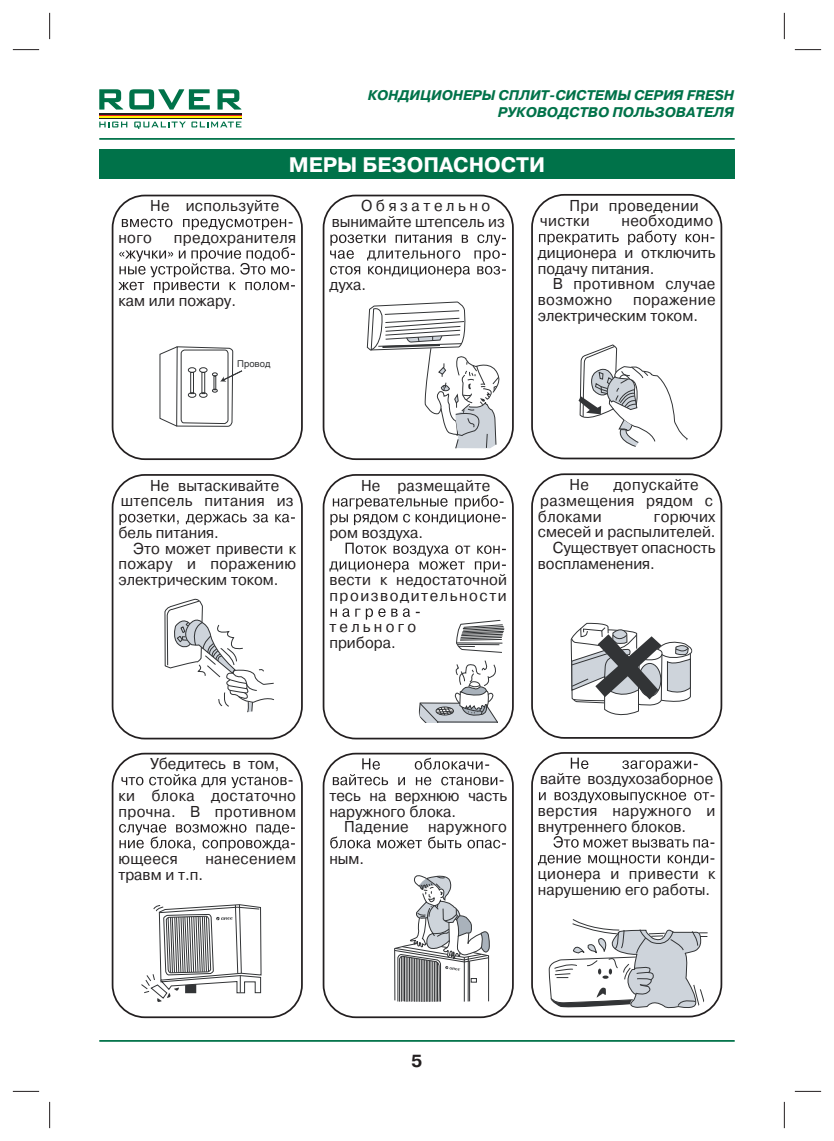
<style>
.page{position:relative;width:834px;height:1141px;background:#fff}
.page>*{position:absolute;margin:0;border:0;box-sizing:border-box;transform-origin:0 0}
.t1{font:700 21px "Pragmatica C";color:#fff}
.t2{font:700 17.5px "Pragmatica C";color:#231f20}
.t3{font:15.75px/15.8px "Pragmatica C";letter-spacing:.015em;color:#231f20;scale:.95 1}
.t4{font:15.75px/15.8px "Pragmatica C";letter-spacing:.105em;color:#231f20;scale:.95 1}
.t5{font:15.75px/15.8px "Pragmatica C";letter-spacing:.215em;color:#231f20;scale:.95 1}
.t6{font:italic 700 14px/16.8px "Pragmatica C";color:#007249;text-align:right}
.t7{font:9.45px "Helvetica Cyr Upright";color:#323436}
</style>
<div class="page">
<svg style="left:99px;top:89px;width:24px;height:21px"></svg>
<svg style="left:129px;top:89px;width:81px;height:21px"></svg>
<svg style="left:217px;top:89px;width:24px;height:21px"></svg>
<svg style="left:99px;top:122px;width:28px;height:5px"></svg>
<svg style="left:134px;top:122px;width:107px;height:7px"></svg>
<div style="left:99px;top:113px;width:142px;height:5px;background:#231f20"></div>
<hr style="left:99px;top:115px;width:142px;height:1px;background:#ee1d23">
<hr style="left:99px;top:116px;width:142px;height:2px;background:#fff101">
<hr style="left:99px;top:138px;width:635px;height:2px;background:#007249">
<hr style="left:99px;top:1040px;width:635px;height:2px;background:#007249">
<svg style="left:112px;top:195px;width:191px;height:265px"></svg>
<svg style="left:322px;top:195px;width:191px;height:265px"></svg>
<svg style="left:531px;top:194px;width:191px;height:265px"></svg>
<svg style="left:112px;top:753px;width:191px;height:265px"></svg>
<svg style="left:322px;top:753px;width:191px;height:265px"></svg>
<svg style="left:531px;top:752px;width:191px;height:265px"></svg>
<svg style="left:112px;top:474px;width:191px;height:265px"></svg>
<svg style="left:322px;top:474px;width:191px;height:265px"></svg>
<svg style="left:531px;top:473px;width:191px;height:266px"></svg>
<svg style="left:159px;top:346px;width:84px;height:81px"></svg>
<svg style="left:367px;top:302px;width:133px;height:146px"></svg>
<svg style="left:578px;top:345px;width:109px;height:106px"></svg>
<svg style="left:570px;top:623px;width:122px;height:98px"></svg>
<hr style="left:437px;top:722px;width:60px;height:1px;background:#323436">
<svg style="left:330px;top:608px;width:175px;height:114px"></svg>
<svg style="left:164px;top:599px;width:111px;height:114px"></svg>
<svg style="left:141px;top:904px;width:121px;height:105px"></svg>
<svg style="left:394px;top:875px;width:96px;height:127px"></svg>
<svg style="left:548px;top:919px;width:159px;height:90px"></svg>
<div style="left:99px;top:149px;width:635px;height:30px;background:#007249"></div>
<svg style="left:13px;top:49px;width:26px;height:1px"></svg>
<svg style="left:794px;top:49px;width:27px;height:1px"></svg>
<svg style="left:13px;top:1091px;width:26px;height:1px"></svg>
<svg style="left:794px;top:1091px;width:27px;height:1px"></svg>
<svg style="left:49px;top:13px;width:1px;height:26px"></svg>
<svg style="left:49px;top:1102px;width:1px;height:26px"></svg>
<svg style="left:783px;top:13px;width:1px;height:26px"></svg>
<svg style="left:783px;top:1102px;width:1px;height:26px"></svg>
<p class="t6" style="left:367px;top:87px;width:367px">КОНДИЦИОНЕРЫ СПЛИТ-СИСТЕМЫ СЕРИЯ FRESH<br>РУКОВОДСТВО ПОЛЬЗОВАТЕЛЯ</p>
<h1 class="t1" style="left:289px;top:157px;width:258px">МЕРЫ БЕЗОПАСНОСТИ</h1>
<p class="t3" style="left:118px;top:190px;width:171px;line-height:31.5px;text-indent:32px">He используйте ного</p>
<p class="t3" style="left:174px;top:229px;width:130px">предохранителя</p>
<p class="t3" style="left:118px;top:292px;width:125px">кам или пожару.</p>
<p class="t7" style="left:237px;top:359px;width:35px">Провод</p>
<p class="t3" style="left:331px;top:198px;width:183px;text-indent:29px">Обязательно вынимайте штепсель из</p>
<p class="t3" style="left:329px;top:277px;width:40px">духа.</p>
<p class="t3" style="left:540px;top:197px;width:168px;text-indent:29px">При проведении чистки</p>
<p class="t3" style="left:537px;top:205px;width:188px;line-height:31.5px;text-align:right">необходимо<br>диционера и отключить</p>
<p class="t3" style="left:537px;top:260px;width:124px">подачу питания.</p>
<p class="t3" style="left:552px;top:276px;width:173px">В противном случае</p>
<p class="t3" style="left:537px;top:292px;width:80px">возможно</p>
<p class="t3" style="left:537px;top:292px;width:188px;text-indent:95px">поражение электрическим током.</p>
<p class="t3" style="left:121px;top:477px;width:183px;text-indent:29px">Не вытаскивайте штепсель питания из</p>
<p class="t3" style="left:118px;top:525px;width:107px">бель питания.</p>
<p class="t3" style="left:133px;top:540px;width:173px">Это может привести к</p>
<p class="t3" style="left:118px;top:556px;width:188px">пожару и поражению</p>
<p class="t3" style="left:118px;top:572px;width:170px">электрическим током.</p>
<p class="t3" style="left:361px;top:477px;width:138px">Не размещайте</p>
<p class="t3" style="left:329px;top:525px;width:100px">ром воздуха.</p>
<p class="t4" style="left:329px;top:572px;width:188px">вести к недостаточной производительности</p>
<p class="t5" style="left:329px;top:619px;width:93px">тельного прибора.</p>
<p class="t3" style="left:537px;top:477px;width:186px;text-indent:76px">допускайте размещения рядом с блоками</p>
<p class="t3" style="left:569px;top:477px;width:22px">He</p>
<p class="t3" style="left:653px;top:508px;width:66px">горючих</p>
<p class="t3" style="left:537px;top:524px;width:188px">смесей и распылителей.</p>
<p class="t3" style="left:552px;top:540px;width:173px">Существует опасность</p>
<p class="t3" style="left:537px;top:555px;width:125px">воспламенения.</p>
<p class="t3" style="left:118px;top:748px;width:188px;line-height:31.5px;text-indent:32px">Убедитесь в том, ки блока достаточно</p>
<p class="t3" style="left:118px;top:803px;width:188px">прочна. В противном</p>
<p class="t3" style="left:118px;top:851px;width:64px">ющееся</p>
<p class="t3" style="left:205px;top:851px;width:97px">нанесением</p>
<p class="t3" style="left:118px;top:866px;width:91px">травм и т.п.</p>
<p class="t3" style="left:329px;top:788px;width:188px">тесь на верхнюю часть наружного блока.</p>
<p class="t3" style="left:329px;top:811px;width:188px;line-height:31.5px;text-indent:15px">Падение наружного ным.</p>
<p class="t3" style="left:537px;top:763px;width:188px;line-height:31.5px">вайте воздухозаборное верстия наружного и</p>
<p class="t3" style="left:537px;top:818px;width:158px">внутреннего блоков.</p>
<p class="t3" style="left:537px;top:866px;width:188px">ционера и привести к нарушению его работы.</p>
<p class="t2" style="left:411px;top:1055px;width:13px">5</p>
</div>
